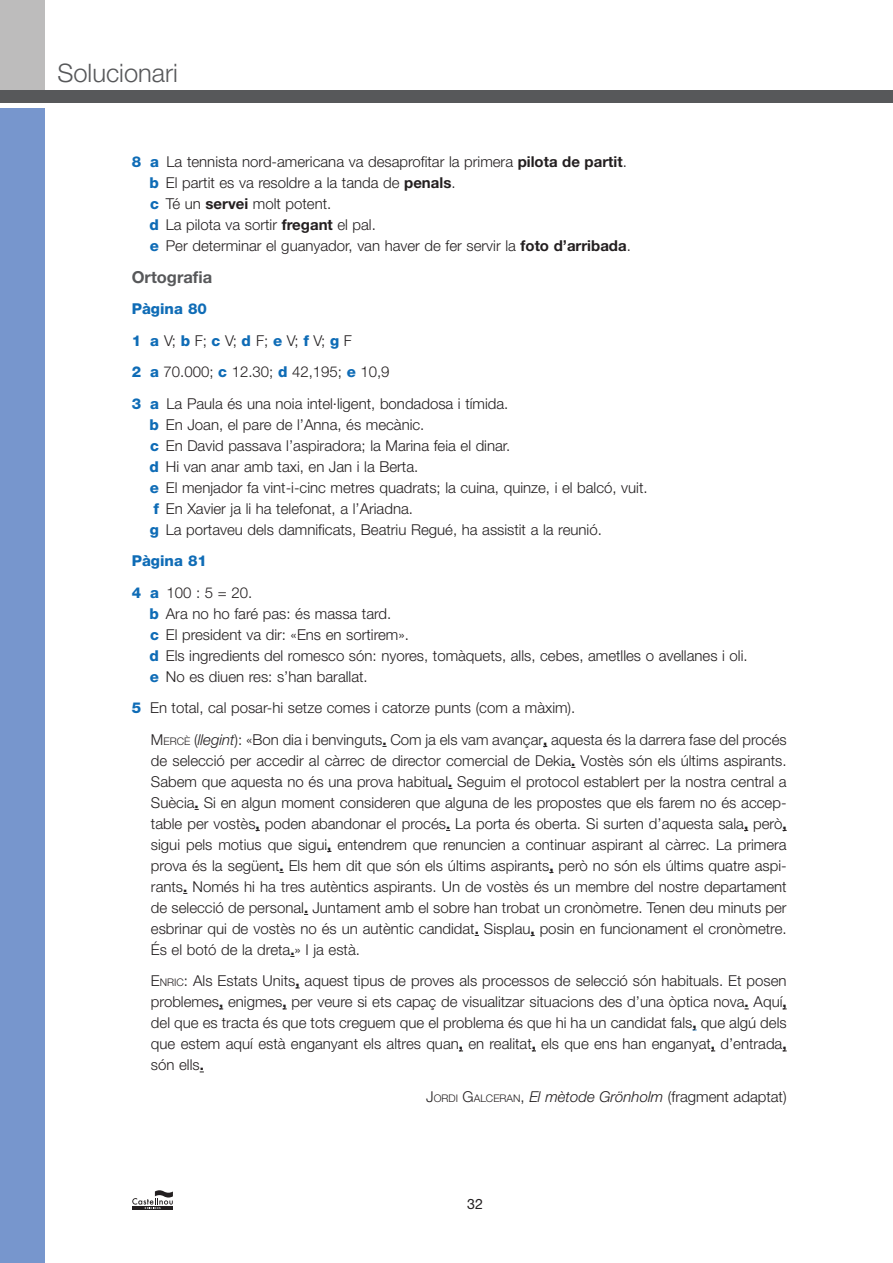
<style>
.page{position:relative;width:893px;height:1263px;background:#fff}
.page>*{position:absolute;margin:0;border:0;box-sizing:border-box;transform-origin:0 0}
.t1{font:300 25.5px "Helvetica Neue LT Std";color:#57585a}
.t2{font:700 16.5px "Helvetica Neue LT Std";color:#57585a}
.t3{font:300 15px/21px "Helvetica Neue LT Std";color:#231f20}
.t4{font:800 15px/31.5px "Helvetica Neue LT Std";color:#0f6cb6}
.t5{font:14.25px "Helvetica Neue LT Std";color:#231f20}
.s1{font-weight:800;color:#0f6cb6}
.s2{font-weight:700}
.s3{font-weight:300;color:#231f20}
.s4{font-style:inherit}
.s5{font-size:10.5px}
.s6{font-style:italic}
</style>
<div class="page">
<div style="left:0;top:108px;width:45px;height:1155px;background:#7796cd"></div>
<div style="left:0;top:0;width:45px;height:90px;background:#bdbcbc"></div>
<div style="left:0;top:90px;width:893px;height:13px;background:#57585a"></div>
<hr style="left:132px;top:1206px;width:41px;height:4px;background:#231f20">
<svg style="left:132px;top:1190px;width:41px;height:19px"></svg>
<h1 class="t1" style="left:57px;top:57px;width:122px">Solucionari</h1>
<p class="t3" style="left:150px;top:151px;width:483px;text-indent:-18px"><span class="s1">8 a</span> La tennista nord-americana va desaprofitar la primera <span class="s2">pilota de partit</span>. <span class="s1">b</span> El partit es va resoldre a la tanda de <span class="s2">penals</span>.<br><span class="s1">c</span> Té un <span class="s2">servei</span> molt potent.<br><span class="s1">d</span> La pilota va sortir <span class="s2">fregant</span> el pal.<br><span class="s1">e</span> Per determinar el guanyador, van haver de fer servir la <span class="s2">foto d’arribada</span>.</p>
<p class="t2" style="left:132px;top:267px;width:82px">Ortografia</p>
<p class="t3" style="left:132px;top:293px;width:378px;line-height:31.5px"><span class="s1">Pàgina 80<br>1 a</span> V; <span class="s1">b</span> F; <span class="s1">c</span> V; <span class="s1">d</span> F; <span class="s1">e</span> V; <span class="s1">f</span> V; <span class="s1">g</span> F<br><span class="s1">2 a</span> 70.000; <span class="s1">c</span> 12.30; <span class="s1">d</span> 42,195; <span class="s1">e</span> 10,9<br><span class="s1">3 a</span> La Paula és una noia intel·ligent, bondadosa i tímida.</p>
<p class="t3" style="left:150px;top:414px;width:500px"><span class="s1">b</span> En Joan, el pare de l’Anna, és mecànic.<br><span class="s1">c</span> En David passava l’aspiradora; la Marina feia el dinar.<br><span class="s1">d</span> Hi van anar amb taxi, en Jan i la Berta.<br><span class="s1">e</span> El menjador fa vint-i-cinc metres quadrats; la cuina, quinze, i el balcó, vuit. <span class="s1">f</span> En Xavier ja li ha telefonat, a l’Ariadna.<br><span class="s1">g</span> La portaveu dels damnificats, Beatriu Regué, ha assistit a la reunió.</p>
<p class="t4" style="left:132px;top:545px;width:122px">Pàgina 81<br>4 a <span class="s3">100 : 5 = 20.</span></p>
<p class="t3" style="left:150px;top:603px;width:599px"><span class="s1">b</span> Ara no ho faré pas: és massa tard.<br><span class="s1">c</span> El president va dir: «Ens en sortirem».<br><span class="s1">d</span> Els ingredients del romesco són: nyores, tomàquets, alls, cebes, ametlles o avellanes i oli. <span class="s1">e</span> No es diuen res: s’han barallat.</p>
<p class="t3" style="left:151px;top:692px;width:637px;line-height:31.5px;text-indent:-19px"><span class="s1">5</span> En total, cal posar-hi setze comes i catorze punts (com a màxim).<br><span class="s4">M</span><span class="s5">ERCÈ</span> (<span class="s6">llegint</span>): «Bon dia i benvinguts<span class="s2">.</span> Com ja els vam avançar<span class="s2">,</span> aquesta és la darrera fase del procés</p>
<p class="t3" style="left:151px;top:750px;width:637px;text-align:justify">de selecció per accedir al càrrec de director comercial de Dekia<span class="s2">.</span> Vostès són els últims aspirants.<br>Sabem que aquesta no és una prova habitual<span class="s2">.</span> Seguim el protocol establert per la nostra central a Suècia<span class="s2">.</span> Si en algun moment consideren que alguna de les propostes que els farem no és accep&shy;table per vostès<span class="s2">,</span> poden abandonar el procés<span class="s2">.</span> La porta és oberta. Si surten d’aquesta sala<span class="s2">,</span> però<span class="s2">, </span>sigui pels motius que sigui<span class="s2">,</span> entendrem que renuncien a continuar aspirant al càrrec. La primera prova és la següent<span class="s2">.</span> Els hem dit que són els últims aspirants<span class="s2">,</span> però no són els últims quatre aspi&shy;rants<span class="s2">.</span> Només hi ha tres autèntics aspirants. Un de vostès és un membre del nostre departament de selecció de personal<span class="s2">.</span> Juntament amb el sobre han trobat un cronòmetre. Tenen deu minuts per esbrinar qui de vostès no és un autèntic candidat<span class="s2">.</span> Sisplau<span class="s2">,</span> posin en funcionament el cronòmetre.<br>És el botó de la dreta<span class="s2">.</span>» I ja està.</p>
<p class="t3" style="left:151px;top:970px;width:637px;text-align:justify"><span class="s4">E</span><span class="s5">NRIC</span>: Als Estats Units<span class="s2">,</span> aquest tipus de proves als processos de selecció són habituals. Et posen problemes<span class="s2">,</span> enigmes<span class="s2">,</span> per veure si ets capaç de visualitzar situacions des d’una òptica nova<span class="s2">.</span> Aquí<span class="s2">, </span>del que es tracta és que tots creguem que el problema és que hi ha un candidat fals<span class="s2">,</span> que algú dels que estem aquí està enganyant els altres quan<span class="s2">,</span> en realitat<span class="s2">,</span> els que ens han enganyat<span class="s2">,</span> d’entrada<span class="s2">, </span>són ells<span class="s2">.</span></p>
<p class="t3" style="left:426px;top:1086px;width:362px"><span class="s4">J</span><span class="s5">ORDI</span> <span class="s4">G</span><span class="s5">ALCERAN</span>, <span class="s6">El mètode Grönholm</span> (fragment adaptat)</p>
<p class="t5" style="left:467px;top:1196px;width:17px">32</p>
</div>
